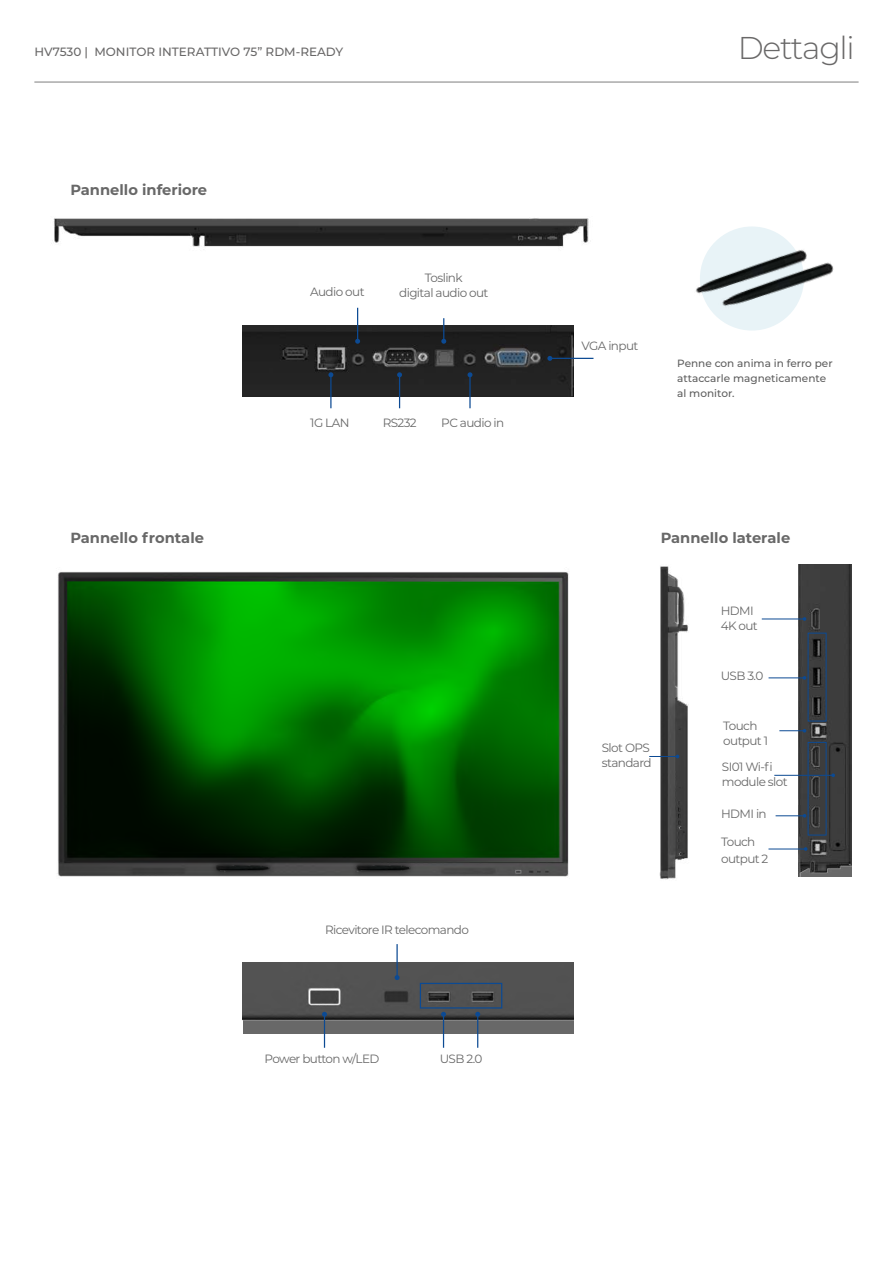
<style>
.page{position:relative;width:893px;height:1262px;background:#fff}
.page>*{position:absolute;margin:0;border:0;box-sizing:border-box;transform-origin:0 0}
.t1{font:300 31.5px "Montserrat";letter-spacing:-.04em;color:#696868}
.t2{font:700 14.7px "Montserrat";color:#686868}
.t3{font:12px/15px "Montserrat";letter-spacing:-.05em;color:#686868}
.t4{font:500 12px "Montserrat";color:#696868}
.t5{font:500 10.5px/15px "Montserrat";color:#5e5e5e}
</style>
<div class="page">
<div style="left:700px;top:226px;width:104px;height:104px;background:#e8f3f7;border-radius:50%"></div>
<img style="left:659px;top:566px;width:30px;height:314px">
<img style="left:798px;top:564px;width:53px;height:312px">
<img style="left:54px;top:218px;width:535px;height:32px">
<hr style="left:761px;top:618px;width:43px;height:1px;background:#0c4a93">
<svg style="left:802px;top:617px;width:4px;height:4px"></svg>
<svg style="left:779px;top:729px;width:27px;height:3px"></svg>
<hr style="left:768px;top:677px;width:36px;height:1px;background:#0c4a93">
<svg style="left:775px;top:814px;width:31px;height:3px"></svg>
<hr style="left:774px;top:775px;width:59px;height:1px;background:#0c4a93">
<svg style="left:831px;top:773px;width:4px;height:4px"></svg>
<svg style="left:649px;top:754px;width:30px;height:4px"></svg>
<hr style="left:768px;top:848px;width:37px;height:1px;background:#0c4a93">
<svg style="left:803px;top:847px;width:4px;height:4px"></svg>
<div style="left:807px;top:632px;width:19px;height:89px;border:1px solid #0c4a93"></div>
<div style="left:807px;top:742px;width:19px;height:93px;border:1px solid #0c4a93"></div>
<img style="left:57px;top:572px;width:512px;height:305px">
<div style="left:350px;top:859px;width:66px;height:18px;background:#000;opacity:.75"></div>
<img style="left:356px;top:863px;width:59px;height:11px">
<div style="left:210px;top:859px;width:66px;height:18px;background:#000;opacity:.75"></div>
<img style="left:215px;top:863px;width:59px;height:11px">
<img style="left:707px;top:262px;width:127px;height:54px">
<img style="left:695px;top:239px;width:114px;height:64px">
<img style="left:243px;top:962px;width:330px;height:71px">
<img style="left:243px;top:325px;width:330px;height:71px">
<hr style="left:357px;top:308px;width:1px;height:33px;background:#0c4a93">
<svg style="left:355px;top:339px;width:5px;height:5px"></svg>
<hr style="left:396px;top:944px;width:2px;height:33px;background:#0c4a93">
<svg style="left:394px;top:975px;width:5px;height:5px"></svg>
<svg style="left:441px;top:318px;width:5px;height:26px"></svg>
<hr style="left:550px;top:358px;width:43px;height:1px;background:#0c4a93">
<svg style="left:547px;top:356px;width:5px;height:5px"></svg>
<hr style="left:469px;top:375px;width:1px;height:33px;background:#0c4a93">
<svg style="left:467px;top:372px;width:5px;height:5px"></svg>
<hr style="left:443px;top:1014px;width:1px;height:33px;background:#0c4a93">
<svg style="left:441px;top:1011px;width:5px;height:5px"></svg>
<hr style="left:477px;top:1014px;width:1px;height:33px;background:#0c4a93">
<svg style="left:475px;top:1011px;width:5px;height:5px"></svg>
<hr style="left:399px;top:375px;width:1px;height:33px;background:#0c4a93">
<svg style="left:397px;top:372px;width:5px;height:5px"></svg>
<hr style="left:330px;top:375px;width:1px;height:33px;background:#0c4a93">
<svg style="left:328px;top:372px;width:5px;height:5px"></svg>
<hr style="left:324px;top:1014px;width:1px;height:33px;background:#0c4a93">
<svg style="left:322px;top:1011px;width:5px;height:5px"></svg>
<div style="left:420px;top:982px;width:82px;height:26px;border:1px solid #0c4a93"></div>
<hr style="left:34px;top:81px;width:824px;height:2px;background:#5f5f5f">
<p class="t4" style="left:34px;top:43px;width:310px">HV7530 | MONITOR INTERATTIVO 75” RDM-READY</p>
<h1 class="t1" style="left:737px;top:27px;width:118px">Dettagli</h1>
<p class="t2" style="left:70px;top:179px;width:138px">Pannello inferiore</p>
<p class="t2" style="left:70px;top:527px;width:135px">Pannello frontale</p>
<p class="t3" style="left:310px;top:284px;width:56px">Audio out</p>
<p class="t3" style="left:399px;top:270px;width:91px;text-align:center">Toslink<br>digital audio out</p>
<p class="t3" style="left:310px;top:414px;width:41px">1G LAN</p>
<p class="t3" style="left:382px;top:415px;width:35px">RS232</p>
<p class="t3" style="left:441px;top:414px;width:64px">PC audio in</p>
<p class="t3" style="left:325px;top:921px;width:145px">Ricevitore IR telecomando</p>
<p class="t3" style="left:264px;top:1050px;width:116px">Power button w/LED</p>
<p class="t3" style="left:439px;top:1050px;width:44px">USB 2.0</p>
<p class="t3" style="left:581px;top:338px;width:58px">VGA input</p>
<p class="t5" style="left:677px;top:356px;width:157px">Penne con anima in ferro per attaccarle magneticamente al monitor.</p>
<p class="t2" style="left:660px;top:527px;width:131px">Pannello laterale</p>
<p class="t3" style="left:602px;top:739px;width:51px">Slot OPS standard</p>
<p class="t3" style="left:720px;top:602px;width:39px">HDMI<br>4K out</p>
<p class="t3" style="left:720px;top:668px;width:44px">USB 3.0</p>
<p class="t3" style="left:723px;top:717px;width:46px">Touch output 1</p>
<p class="t3" style="left:722px;top:758px;width:67px">SI01 Wi-fi module slot</p>
<p class="t3" style="left:721px;top:805px;width:47px">HDMI in</p>
<p class="t3" style="left:721px;top:833px;width:49px;line-height:16.8px">Touch output 2</p>
</div>
